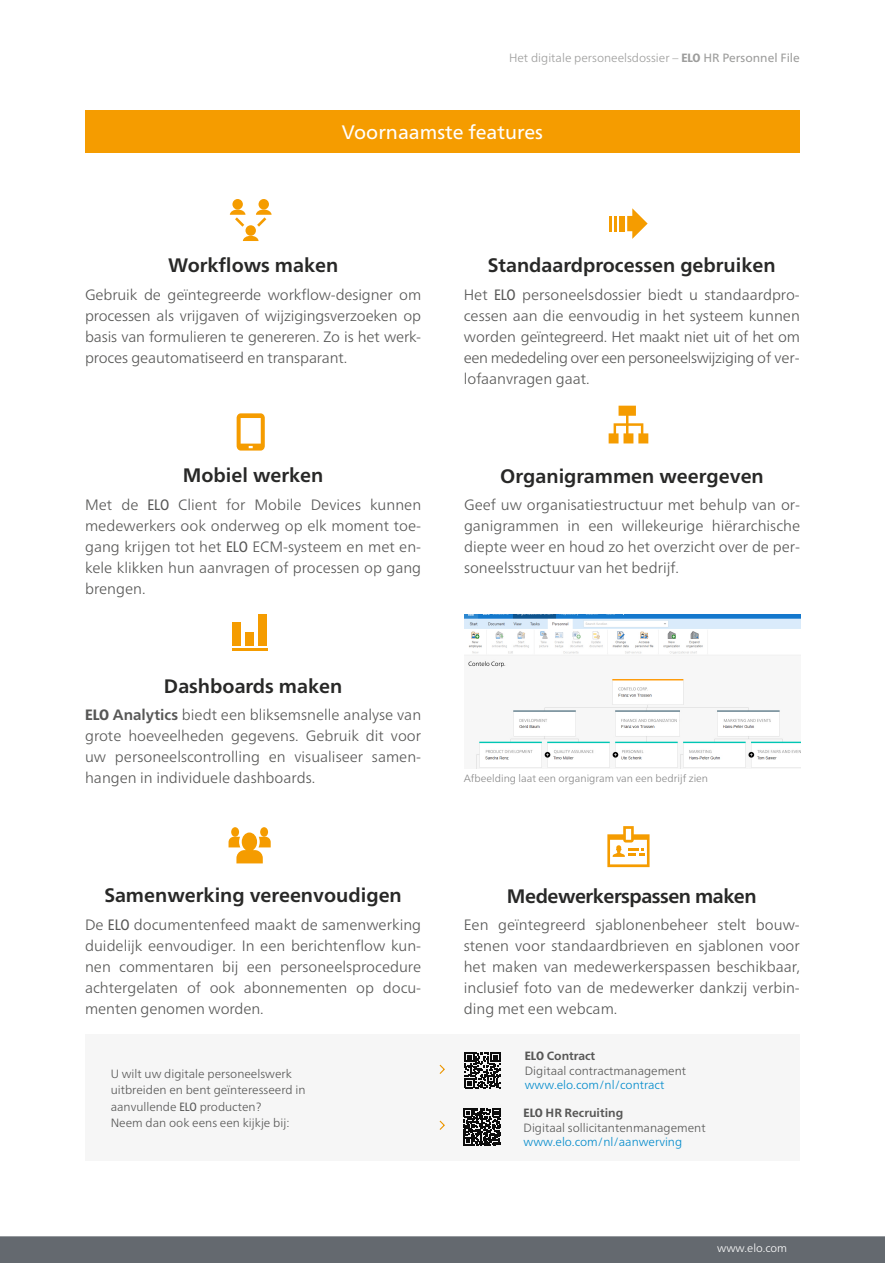
<style>
.page{position:relative;width:885px;height:1263px;background:#fff}
.page>*{position:absolute;margin:0;border:0;box-sizing:border-box;transform-origin:0 0}
.t1{font:700 19.5px "Frutiger Neue LTW1 G";color:#282827}
.t2{font:700 19.5px "Frutiger Neue LTW1 G";letter-spacing:-.025em;color:#282827}
.t3{font:19.5px "Frutiger Neue LTW1 G";color:#fff}
.t4{font:300 15px/21px "Frutiger Neue LTW1 G";color:#575756;text-align:justify}
.t5{font:300 12px/16.5px "Frutiger Neue LTW1 G";color:#575756}
.t6{font:300 12px "Frutiger Neue LTW1 G";color:#008acb}
.t7{font:300 12px "Frutiger Neue LTW1 G";color:#9d9d9c}
.t8{font:300 11.25px "Frutiger Neue LTW1 G";color:#fff}
.t9{font:300 10.5px "Frutiger Neue LTW1 G";color:#878787}
.s1{font-weight:800;font-stretch:condensed}
.s2{font-weight:400}
.s3{font-weight:400;font-stretch:condensed}
.s4{font-weight:700}
</style>
<div class="page">
<div style="left:85px;top:1035px;width:714px;height:126px;background:#f6f6f6"></div>
<div style="left:85px;top:111px;width:714px;height:42px;background:#f59c00"></div>
<div style="left:0;top:1236px;width:884px;height:27px;background:#64696f"></div>
<svg style="left:627px;top:208px;width:20px;height:31px"></svg>
<div style="left:619px;top:216px;width:5px;height:15px;background:#f59c00"></div>
<hr style="left:614px;top:216px;width:3px;height:15px;background:#f59c00">
<svg style="left:609px;top:216px;width:2px;height:15px"></svg>
<div style="left:232px;top:199px;width:11px;height:10px;background:#f59c00;border-radius:50%"></div>
<div style="left:258px;top:199px;width:11px;height:10px;background:#f59c00;border-radius:50%"></div>
<div style="left:245px;top:225px;width:11px;height:11px;background:#f59c00;border-radius:50%"></div>
<svg style="left:230px;top:209px;width:15px;height:18px"></svg>
<svg style="left:256px;top:209px;width:15px;height:18px"></svg>
<svg style="left:243px;top:236px;width:15px;height:5px"></svg>
<svg style="left:236px;top:413px;width:29px;height:38px"></svg>
<hr style="left:232px;top:648px;width:35px;height:3px;background:#f59c00">
<div style="left:232px;top:622px;width:9px;height:24px;background:#f59c00"></div>
<div style="left:245px;top:633px;width:9px;height:13px;background:#f59c00"></div>
<div style="left:258px;top:614px;width:9px;height:32px;background:#f59c00"></div>
<div style="left:260px;top:827px;width:8px;height:10px;background:#f59c00;border-radius:50%"></div>
<div style="left:231px;top:827px;width:8px;height:10px;background:#f59c00;border-radius:50%"></div>
<svg style="left:228px;top:832px;width:43px;height:31px"></svg>
<svg style="left:607px;top:826px;width:42px;height:41px"></svg>
<svg style="left:463px;top:1108px;width:38px;height:38px"></svg>
<svg style="left:464px;top:1052px;width:36px;height:36px"></svg>
<svg style="left:439px;top:1120px;width:6px;height:10px"></svg>
<svg style="left:439px;top:1064px;width:6px;height:10px"></svg>
<img style="left:464px;top:615px;width:336px;height:153px">
<svg style="left:608px;top:406px;width:40px;height:37px"></svg>
<div style="left:639px;top:435px;width:7px;height:6px;background:#f59c00"></div>
<p class="t7" style="left:509px;top:51px;width:292px">Het digitale personeelsdossier – <span class="s1">ELO</span> <span class="s2">HR Personnel File</span></p>
<h1 class="t3" style="left:342px;top:121px;width:203px">Voornaamste features</h1>
<h1 class="t1" style="left:168px;top:254px;width:172px">Workflows maken</h1>
<p class="t4" style="left:85px;top:284px;width:337px">Gebruik de geïntegreerde workflow-designer om processen als vrijgaven of wijzigingsverzoeken op basis van formulieren te genereren. Zo is het werk&shy;proces geautomatiseerd en transparant.</p>
<h1 class="t1" style="left:183px;top:464px;width:142px">Mobiel werken</h1>
<p class="t4" style="left:85px;top:494px;width:337px">Met de <span class="s3">ELO</span> Client for Mobile Devices kunnen medewerkers ook onderweg op elk moment toe&shy;gang krijgen tot het <span class="s3">ELO</span> ECM-systeem en met en&shy;kele klikken hun aanvragen of processen op gang brengen.</p>
<h1 class="t1" style="left:164px;top:674px;width:180px">Dashboards maken</h1>
<p class="t4" style="left:85px;top:704px;width:337px"><span class="s1">ELO</span> <span class="s4">Analytics</span> biedt een bliksemsnelle analyse van grote hoeveelheden gegevens. Gebruik dit voor uw personeelscontrolling en visualiseer samen&shy;hangen in individuele dashboards.</p>
<h1 class="t1" style="left:104px;top:884px;width:299px">Samenwerking vereenvoudigen</h1>
<p class="t4" style="left:85px;top:914px;width:337px">De <span class="s3">ELO</span> documentenfeed maakt de samenwerking duidelijk eenvoudiger. In een berichtenflow kun&shy;nen commentaren bij een personeelsprocedure achtergelaten of ook abonnementen op docu&shy;menten genomen worden.</p>
<p class="t5" style="left:111px;top:1065px;width:196px">U wilt uw digitale personeelswerk uitbreiden en bent geïnteresseerd in aanvullende <span class="s3">ELO</span> producten?<br>Neem dan ook eens een kijkje bij:</p>
<h1 class="t1" style="left:488px;top:254px;width:289px">Standaardprocessen gebruiken</h1>
<p class="t4" style="left:463px;top:284px;width:337px">Het <span class="s3">ELO</span> personeelsdossier biedt u standaardpro&shy;cessen aan die eenvoudig in het systeem kunnen worden geïntegreerd. Het maakt niet uit of het om een mededeling over een personeelswijziging of ver&shy;lofaanvragen gaat.</p>
<h1 class="t1" style="left:500px;top:464px;width:265px">Organigrammen weergeven</h1>
<p class="t4" style="left:464px;top:494px;width:337px">Geef uw organisatiestructuur met behulp van or&shy;ganigrammen in een willekeurige hiërarchische diepte weer en houd zo het overzicht over de per&shy;soneelsstructuur van het bedrijf.</p>
<p class="t9" style="left:463px;top:772px;width:246px">Afbeelding laat een organigram van een bedrijf zien</p>
<h1 class="t2" style="left:507px;top:884px;width:251px">Medewerkerspassen maken</h1>
<p class="t4" style="left:463px;top:914px;width:337px">Een geïntegreerd sjablonenbeheer stelt bouw&shy;stenen voor standaardbrieven en sjablonen voor het maken van medewerkerspassen beschikbaar, inclusief foto van de medewerker dankzij verbin&shy;ding met een webcam.</p>
<p class="t5" style="left:525px;top:1048px;width:163px;line-height:14.4px"><span class="s1">ELO</span> <span class="s4">Contract<br></span>Digitaal contractmanagement</p>
<p class="t6" style="left:525px;top:1077px;width:141px">www.elo.com/nl/contract</p>
<p class="t5" style="left:523px;top:1105px;width:183px;line-height:14.4px"><span class="s1">ELO</span> <span class="s4">HR Recruiting<br></span>Digitaal sollicitantenmanagement</p>
<p class="t6" style="left:523px;top:1134px;width:160px">www.elo.com/nl/aanwerving</p>
<p class="t8" style="left:717px;top:1241px;width:71px">www.elo.com</p>
</div>
